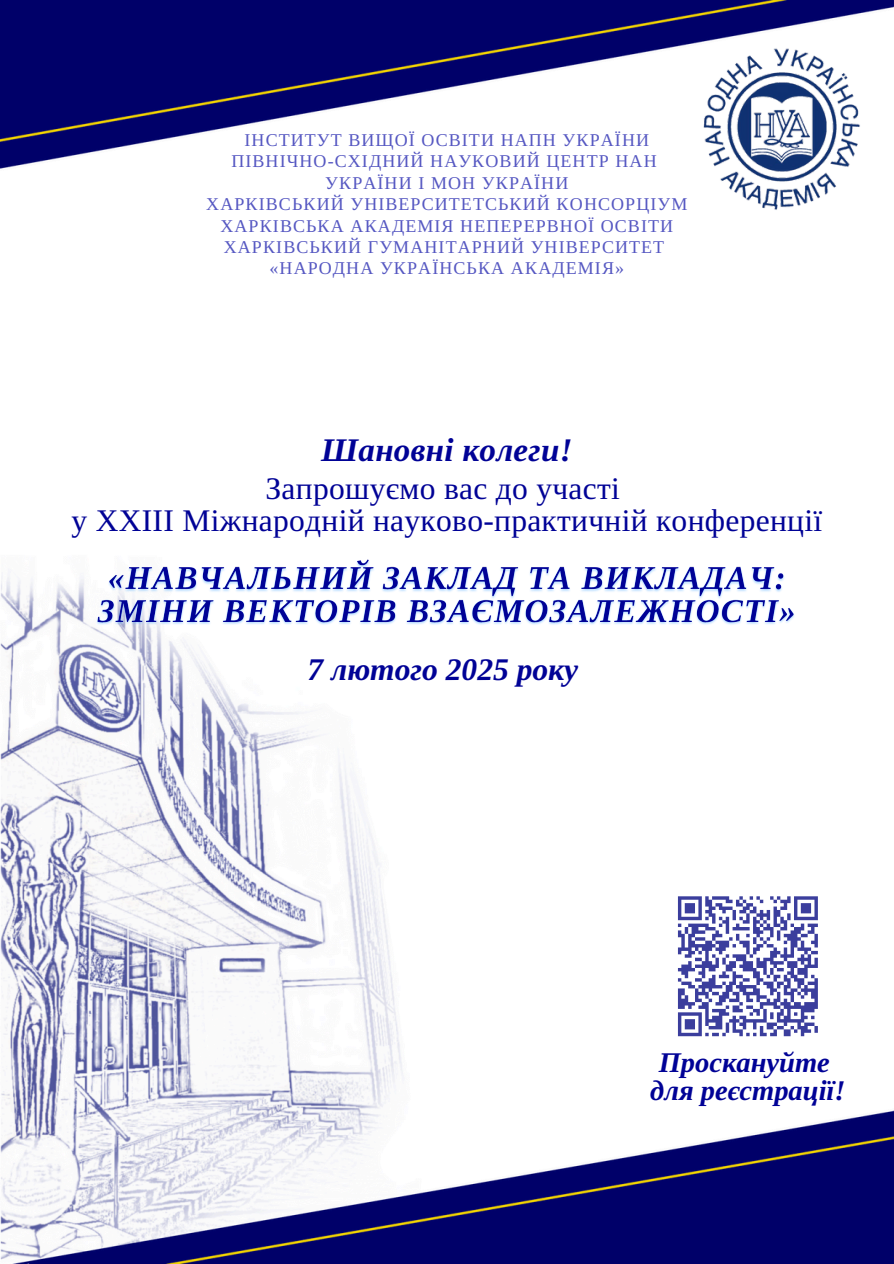
<style>
.page{position:relative;width:894px;height:1264px;background:#fff}
.page>*{position:absolute;margin:0;border:0;box-sizing:border-box;transform-origin:0 0}
.t1{font:italic 700 33px "Libra Serif Modern";letter-spacing:.01em;color:#000296}
.t2{font:31.5px/31.8px "Libra Serif Modern";letter-spacing:.01em;color:#000296;text-align:center}
.t3{font:italic 700 31.5px "Libra Serif Modern";color:#000296}
.t4{font:italic 700 28.5px/28.2px "Libra Serif Modern";color:#000296}
.t5{font:18px "Libra Serif Modern";letter-spacing:.06em;color:#5658c2}
</style>
<div class="page">
<img style="left:0;top:0;width:893px;height:1263px">
<img style="left:695px;top:46px;width:165px;height:167px">
<img style="left:93px;top:557px;width:705px;height:72px">
<div style="left:667px;top:886px;width:160px;height:160px;background:#fff"></div>
<svg style="left:677px;top:896px;width:141px;height:141px"></svg>
<p class="t5" style="left:244px;top:130px;width:406px">ІНСТИТУТ ВИЩОЇ ОСВІТИ НАПН УКРАЇНИ</p>
<p class="t5" style="left:231px;top:152px;width:426px">ПІВНІЧНО-СХІДНИЙ НАУКОВИЙ ЦЕНТР НАН</p>
<p class="t5" style="left:325px;top:173px;width:244px">УКРАЇНИ І МОН УКРАЇНИ</p>
<p class="t5" style="left:206px;top:195px;width:482px">ХАРКІВСЬКИЙ УНІВЕРСИТЕТСЬКИЙ КОНСОРЦІУМ</p>
<p class="t5" style="left:220px;top:216px;width:454px">ХАРКІВСЬКА АКАДЕМІЯ НЕПЕРЕРВНОЇ ОСВІТИ</p>
<p class="t5" style="left:224px;top:237px;width:442px">ХАРКІВСЬКИЙ ГУМАНІТАРНИЙ УНІВЕРСИТЕТ</p>
<p class="t5" style="left:269px;top:259px;width:356px">«НАРОДНА УКРАЇНСЬКА АКАДЕМІЯ»</p>
<h2 class="t1" style="left:321px;top:431px;width:253px">Шановні колеги!</h2>
<h3 class="t2" style="left:71px;top:473px;width:752px">Запрошуємо вас до участі<br>у ХХIIІ Міжнародній науково-практичній конференції</h3>
<h2 class="t3" style="left:307px;top:651px;width:272px">7 лютого 2025 року</h2>
<p class="t4" style="left:650px;top:1047px;width:197px">Проскануйте для реєстрації!</p>
</div>
